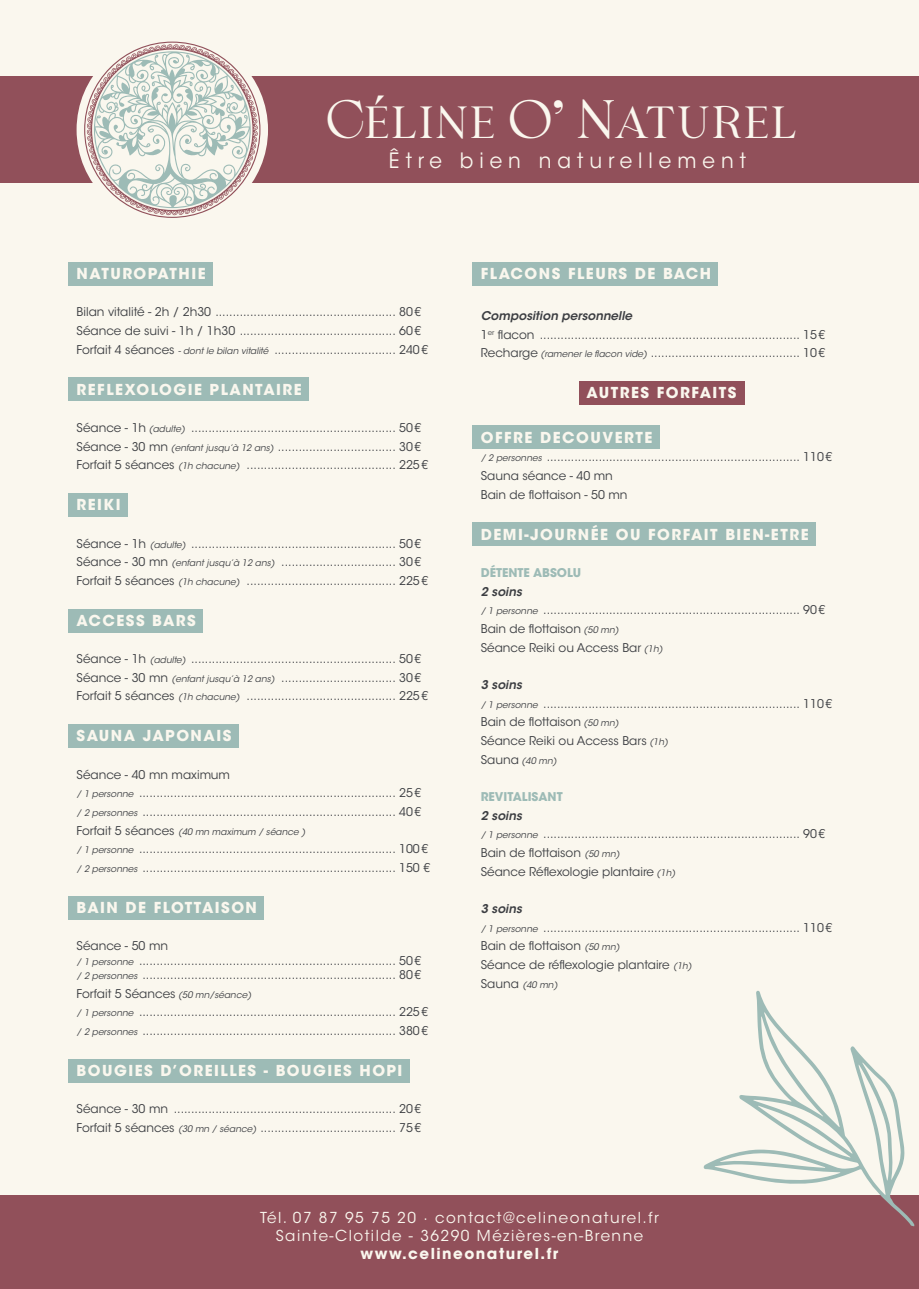
<style>
.page{position:relative;width:919px;height:1289px;background:#fff}
.page>*{position:absolute;margin:0;border:0;box-sizing:border-box;transform-origin:0 0}
.t1{font:45px "Bricktown";color:#faf7ee}
.t2{font:21px "ITC Avant Garde Std";letter-spacing:.3em;color:#faf7ee;scale:.95 1}
.t3{font:700 15px "ITC Avant Garde Std";letter-spacing:.1em;color:#faf7ee}
.t4{font:15px/18px "ITC Avant Garde Std";letter-spacing:.1em;color:#faf7ee;text-align:center}
.t5{font:12px/18.6px "ITC Avant Garde Std";color:#3c3e42}
.t6{font:700 12px "ITC Avant Garde Std";color:#9dbbb6}
.t7{font:italic 9px "ITC Avant Garde Std";color:#3c3e42}
.s1{font-style:italic;font-size:9px}
.s2{font-style:normal;font-size:12px}
.s3{font-weight:600;font-style:italic}
</style>
<div class="page">
<div style="left:0;top:0;width:918px;height:1288px;background:#faf7ee"></div>
<div style="left:0;top:1195px;width:918px;height:93px;background:#91505a"></div>
<div style="left:0;top:77px;width:918px;height:106px;background:#91505a"></div>
<div style="left:77px;top:34px;width:191px;height:191px;background:#faf7ee;border-radius:50%"></div>
<svg style="left:84px;top:42px;width:176px;height:176px"></svg>
<div style="left:68px;top:262px;width:145px;height:23px;background:#9dbbb6"></div>
<div style="left:68px;top:377px;width:241px;height:24px;background:#9dbbb6"></div>
<div style="left:68px;top:493px;width:60px;height:23px;background:#9dbbb6"></div>
<div style="left:68px;top:609px;width:135px;height:23px;background:#9dbbb6"></div>
<div style="left:68px;top:724px;width:170px;height:23px;background:#9dbbb6"></div>
<div style="left:68px;top:895px;width:196px;height:24px;background:#9dbbb6"></div>
<div style="left:68px;top:1058px;width:341px;height:24px;background:#9dbbb6"></div>
<div style="left:472px;top:262px;width:246px;height:23px;background:#9dbbb6"></div>
<div style="left:579px;top:381px;width:165px;height:23px;background:#91505a"></div>
<div style="left:472px;top:426px;width:187px;height:23px;background:#9dbbb6"></div>
<div style="left:472px;top:522px;width:343px;height:24px;background:#9dbbb6"></div>
<svg style="left:703px;top:990px;width:211px;height:236px"></svg>
<h1 class="t1" style="left:325px;top:96px;width:474px">Céline O’ Naturel</h1>
<h2 class="t2" style="left:389px;top:148px;width:377px">Être bien naturellement</h2>
<p class="t3" style="left:77px;top:264px;width:131px">NATUROPATHIE</p>
<p class="t5" style="left:77px;top:303px;width:353px">Bilan vitalité - 2h / 2h30 .................................................... 80€<br>Séance de suivi - 1h / 1h30 ............................................. 60€<br>Forfait 4 séances <span class="s1">- dont le bilan vitalité</span> ................................... 240€</p>
<p class="t3" style="left:77px;top:379px;width:227px">REFLEXOLOGIE PLANTAIRE</p>
<p class="t5" style="left:77px;top:418px;width:353px">Séance - 1h <span class="s1">(adulte)</span> ........................................................... 50€<br>Séance - 30 mn <span class="s1">(enfant jusqu’à 12 ans)</span> .................................. 30€<br>Forfait 5 séances <span class="s1">(1h chacune)</span> ........................................... 225€</p>
<p class="t3" style="left:77px;top:495px;width:46px">REIKI</p>
<p class="t5" style="left:77px;top:534px;width:353px">Séance - 1h <span class="s1">(adulte)</span> ........................................................... 50€<br>Séance - 30 mn <span class="s1">(enfant jusqu’à 12 ans)</span> ................................. 30€<br>Forfait 5 séances <span class="s1">(1h chacune)</span> ........................................... 225€</p>
<p class="t3" style="left:77px;top:610px;width:121px">ACCESS BARS</p>
<p class="t5" style="left:77px;top:649px;width:353px">Séance - 1h <span class="s1">(adulte)</span> ........................................................... 50€<br>Séance - 30 mn <span class="s1">(enfant jusqu’à 12 ans)</span> ................................. 30€<br>Forfait 5 séances <span class="s1">(1h chacune)</span> ........................................... 225€</p>
<p class="t3" style="left:77px;top:726px;width:156px">SAUNA JAPONAIS</p>
<p class="t5" style="left:77px;top:765px;width:346px">Séance - 40 mn maximum<br><span class="s1">/ 1 personne</span> .......................................................................... 25€ <span class="s1">/ 2 personnes</span> ......................................................................... 40€</p>
<p class="t7" style="left:77px;top:826px;width:230px"><span class="s2">Forfait 5 séances</span> (40 mn maximum / séance )</p>
<p class="t5" style="left:77px;top:839px;width:355px"><span class="s1">/ 1 personne</span> .......................................................................... 100€ <span class="s1">/ 2 personnes</span> ......................................................................... 150 €</p>
<p class="t3" style="left:77px;top:897px;width:182px">BAIN DE FLOTTAISON</p>
<p class="t5" style="left:77px;top:938px;width:346px;line-height:14.4px">Séance - 50 mn<br><span class="s1">/ 1 personne</span> .......................................................................... 50€ <span class="s1">/ 2 personnes</span> ......................................................................... 80€</p>
<p class="t5" style="left:77px;top:984px;width:353px">Forfait 5 Séances <span class="s1">(50 mn/séance)<br>/ 1 personne</span> .......................................................................... 225€ <span class="s1">/ 2 personnes</span> ......................................................................... 380€</p>
<p class="t3" style="left:77px;top:1060px;width:327px">BOUGIES D’OREILLES - BOUGIES HOPI</p>
<p class="t5" style="left:77px;top:1099px;width:346px">Séance - 30 mn ................................................................ 20€<br>Forfait 5 séances <span class="s1">(30 mn / séance)</span> ....................................... 75€</p>
<p class="t3" style="left:480px;top:264px;width:232px">FLACONS FLEURS DE BACH</p>
<p class="t5" style="left:480px;top:306px;width:346px"><span class="s3">Composition personnelle<br></span>1<sup>er</sup> flacon ........................................................................... 15€<br>Recharge <span class="s1">(ramener le flacon vide)</span> ........................................... 10€</p>
<p class="t3" style="left:586px;top:383px;width:151px">AUTRES FORFAITS</p>
<p class="t3" style="left:480px;top:427px;width:173px">OFFRE DECOUVERTE</p>
<p class="t5" style="left:480px;top:448px;width:353px"><span class="s1">/ 2 personnes</span> ......................................................................... 110€<br>Sauna séance - 40 mn<br>Bain de flottaison - 50 mn</p>
<p class="t3" style="left:480px;top:524px;width:329px">DEMI-JOURNÉE OU FORFAIT BIEN-ETRE</p>
<p class="t6" style="left:480px;top:565px;width:102px">DÉTENTE ABSOLU</p>
<p class="t5" style="left:480px;top:582px;width:346px"><span class="s3">2 soins<br></span><span class="s1">/ 1 personne</span> .......................................................................... 90€ Bain de flottaison <span class="s1">(50 mn)<br></span>Séance Reiki ou Access Bar <span class="s1">(1h)</span></p>
<p class="t5" style="left:480px;top:675px;width:353px"><span class="s3">3 soins<br></span><span class="s1">/ 1 personne</span> .......................................................................... 110€ Bain de flottaison <span class="s1">(50 mn)<br></span>Séance Reiki ou Access Bars <span class="s1">(1h)</span></p>
<p class="t7" style="left:480px;top:755px;width:78px"><span class="s2">Sauna</span> (40 mn)</p>
<p class="t6" style="left:480px;top:788px;width:83px">REVITALISANT</p>
<p class="t5" style="left:480px;top:806px;width:346px"><span class="s3">2 soins<br></span><span class="s1">/ 1 personne</span> .......................................................................... 90€ Bain de flottaison <span class="s1">(50 mn)<br></span>Séance Réflexologie plantaire <span class="s1">(1h)</span></p>
<p class="t5" style="left:480px;top:899px;width:353px"><span class="s3">3 soins<br></span><span class="s1">/ 1 personne</span> .......................................................................... 110€ Bain de flottaison <span class="s1">(50 mn)<br></span>Séance de réflexologie plantaire <span class="s1">(1h)</span></p>
<p class="t7" style="left:480px;top:978px;width:78px"><span class="s2">Sauna</span> (40 mn)</p>
<p class="t4" style="left:260px;top:1209px;width:400px">Tél. 07 87 95 75 20 ∙ contact@celineonaturel.fr<br>Sainte-Clotilde - 36290 Mézières-en-Brenne</p>
<p class="t3" style="left:360px;top:1243px;width:199px">www.celineonaturel.fr</p>
</div>
